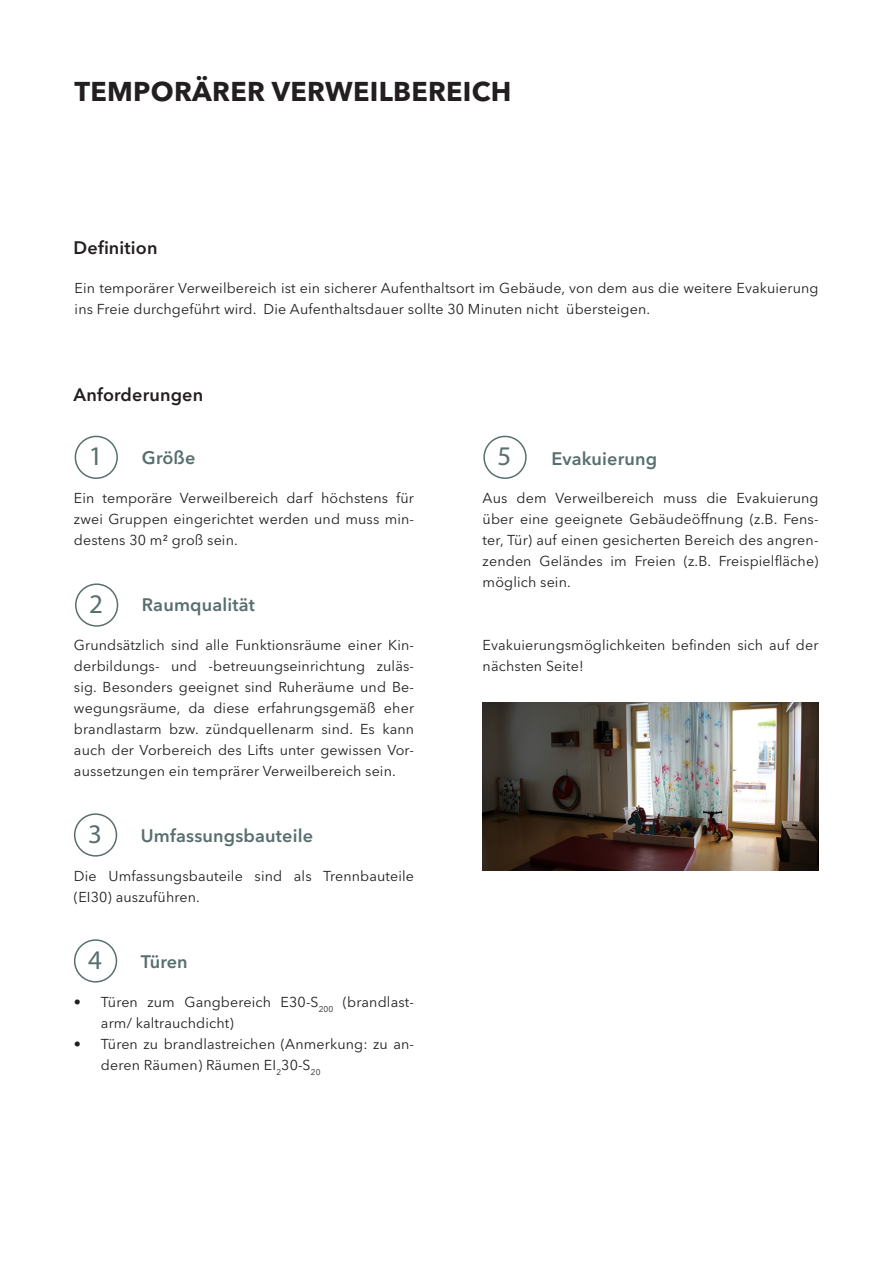
<style>
.page{position:relative;width:893px;height:1263px;background:#fff}
.page>*{position:absolute;margin:0;border:0;box-sizing:border-box;transform-origin:0 0}
.t1{font:700 27px "Avenir Next LT Pro";letter-spacing:.01em;color:#231f20}
.t2{font:27px "Myriad Pro";color:#586f6e}
.t3{font:600 18px "Avenir Next LT Pro";letter-spacing:.01em;color:#586f6e}
.t4{font:600 18px "Avenir Next LT Pro";letter-spacing:.01em;color:#231f20}
.t5{font:14.25px/21px "Avenir Next LT Pro";letter-spacing:.01em;color:#231f20}
</style>
<div class="page">
<div style="left:75px;top:436px;width:43px;height:43px;border:2px solid #586f6e;border-radius:50%"></div>
<div style="left:75px;top:583px;width:43px;height:44px;border:2px solid #586f6e;border-radius:50%"></div>
<div style="left:74px;top:813px;width:43px;height:44px;border:2px solid #586f6e;border-radius:50%"></div>
<div style="left:74px;top:939px;width:43px;height:43px;border:2px solid #586f6e;border-radius:50%"></div>
<div style="left:483px;top:436px;width:44px;height:43px;border:2px solid #586f6e;border-radius:50%"></div>
<img style="left:483px;top:702px;width:336px;height:168px">
<p class="t1" style="left:75px;top:75px;width:438px">TEMPORÄRER VERWEILBEREICH</p>
<p class="t4" style="left:74px;top:237px;width:85px">Definition</p>
<p class="t5" style="left:75px;top:277px;width:745px">Ein temporärer Verweilbereich ist ein sicherer Aufenthaltsort im Gebäude, von dem aus die weitere Evakuierung ins Freie durchgeführt wird. Die Aufenthaltsdauer sollte 30 Minuten nicht übersteigen.</p>
<p class="t4" style="left:73px;top:383px;width:131px">Anforderungen</p>
<p class="t2" style="left:89px;top:439px;width:15px">1</p>
<p class="t3" style="left:142px;top:447px;width:55px">Größe</p>
<p class="t5" style="left:74px;top:487px;width:342px;text-align:justify">Ein temporäre Verweilbereich darf höchstens für zwei Gruppen eingerichtet werden und muss min&shy;destens 30 m² groß sein.</p>
<p class="t2" style="left:89px;top:587px;width:15px">2</p>
<p class="t3" style="left:142px;top:593px;width:114px">Raumqualität</p>
<p class="t5" style="left:74px;top:634px;width:342px;text-align:justify">Grundsätzlich sind alle Funktionsräume einer Kin&shy;derbildungs- und -betreuungseinrichtung zuläs&shy;sig. Besonders geeignet sind Ruheräume und Be&shy;wegungsräume, da diese erfahrungsgemäß eher brandlastarm bzw. zündquellenarm sind. Es kann auch der Vorbereich des Lifts unter gewissen Vor&shy;aussetzungen ein temprärer Verweilbereich sein.</p>
<p class="t2" style="left:88px;top:817px;width:15px">3</p>
<p class="t3" style="left:141px;top:824px;width:174px">Umfassungsbauteile</p>
<p class="t5" style="left:74px;top:865px;width:342px">Die Umfassungsbauteile sind als Trennbauteile (EI30) auszuführen.</p>
<p class="t2" style="left:88px;top:943px;width:15px">4</p>
<p class="t3" style="left:141px;top:950px;width:48px">Türen</p>
<p class="t5" style="left:101px;top:991px;width:315px;text-indent:-27px">• Türen zum Gangbereich E30-S<sub>200</sub> (brandlast&shy;arm/ kaltrauchdicht)</p>
<p class="t5" style="left:101px;top:1033px;width:315px;text-indent:-27px">• Türen zu brandlastreichen (Anmerkung: zu an&shy;deren Räumen) Räumen EI<sub>2</sub>30-S<sub>20</sub></p>
<p class="t2" style="left:497px;top:439px;width:15px">5</p>
<p class="t3" style="left:551px;top:447px;width:107px">Evakuierung</p>
<p class="t5" style="left:483px;top:487px;width:337px;text-align:justify">Aus dem Verweilbereich muss die Evakuierung über eine geeignete Gebäudeöffnung (z.B. Fens&shy;ter, Tür) auf einen gesicherten Bereich des angren&shy;zenden Geländes im Freien (z.B. Freispielfläche) möglich sein.</p>
<p class="t5" style="left:483px;top:634px;width:337px">Evakuierungsmöglichkeiten befinden sich auf der nächsten Seite!</p>
</div>
